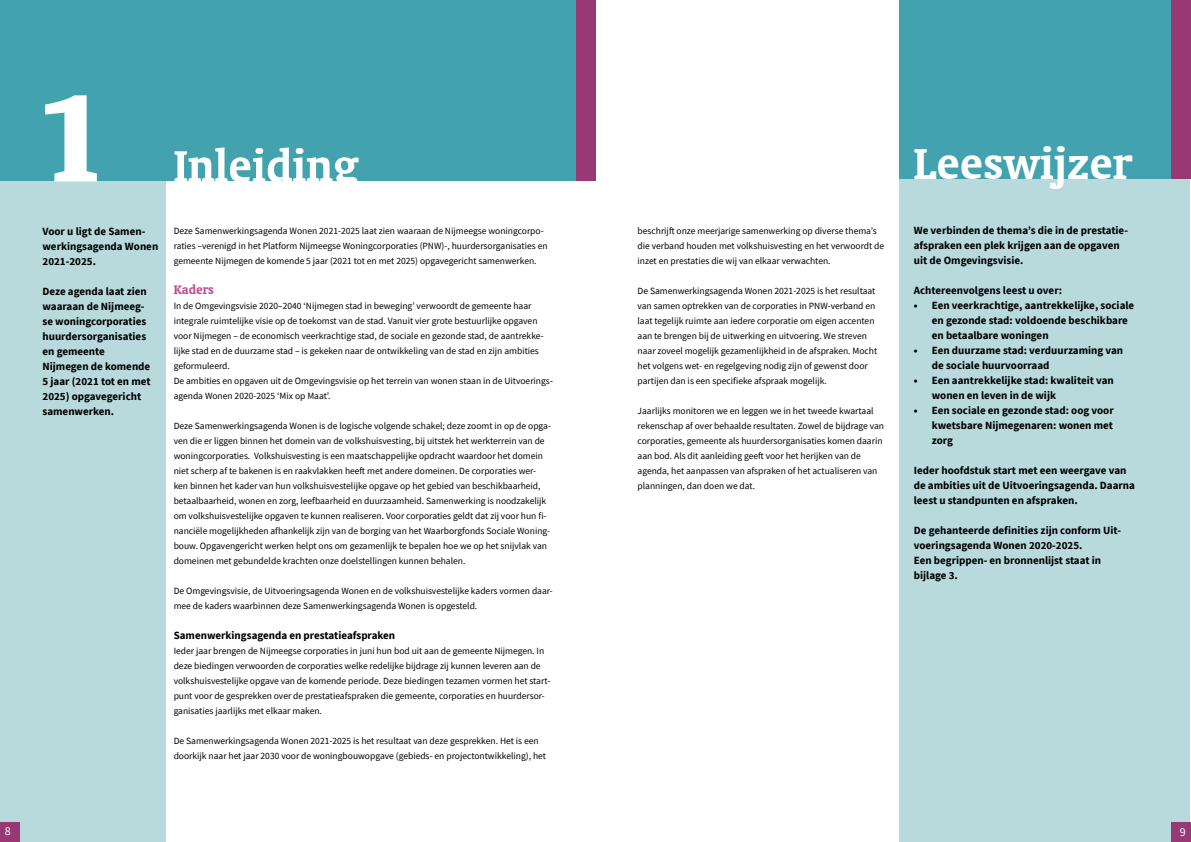
<style>
.page{position:relative;width:1191px;height:842px;background:#fff}
.page>*{position:absolute;margin:0;border:0;box-sizing:border-box;transform-origin:0 0}
.t1{font:700 condensed 140px "Oranda BT";color:#fff}
.t2{font:700 50px "Oranda BT";color:#fff}
.t3{font:700 49px "Oranda BT";color:#fff}
.t4{font:700 14px "Oranda BT";color:#bf4693}
.t5{font:12px "Source Sans Pro";color:#fff}
.t6{font:700 11px/15px "Source Sans Pro";color:#000}
.t7{font:9.5px/15px "Source Sans Pro";color:#000}
</style>
<div class="page">
<div style="left:0;top:181px;width:165px;height:661px;background:#b8dadd"></div>
<div style="left:0;top:0;width:595px;height:181px;background:#42a2ae"></div>
<div style="left:575px;top:0;width:20px;height:181px;background:#983875"></div>
<div style="left:0;top:822px;width:20px;height:20px;background:#983875"></div>
<div style="left:900px;top:0;width:290px;height:842px;background:#b8dadd"></div>
<div style="left:1171px;top:822px;width:20px;height:20px;background:#983875"></div>
<div style="left:900px;top:0;width:291px;height:179px;background:#42a2af"></div>
<div style="left:1171px;top:0;width:20px;height:179px;background:#983875"></div>
<p class="t5" style="left:5px;top:824px;width:7px">8</p>
<h1 class="t1" style="left:40px;top:55px;width:68px">1</h1>
<p class="t6" style="left:43px;top:224px;width:117px">Voor u ligt de Samen&shy;werkingsagenda Wonen<br>2021-2025.</p>
<p class="t6" style="left:43px;top:284px;width:110px">Deze agenda laat zien waaraan de Nijmeeg&shy;se woningcorporaties huurdersorganisaties en gemeente<br>Nijmegen de komende<br>5 jaar (2021 tot en met<br>2025) opgavegericht samenwerken.</p>
<h2 class="t2" style="left:174px;top:136px;width:186px">Inleiding</h2>
<p class="t7" style="left:174px;top:223px;width:375px">Deze Samenwerkingsagenda Wonen 2021-2025 laat zien waaraan de Nijmeegse woningcorpo&shy;raties –verenigd in het Platform Nijmeegse Woningcorporaties (PNW)-, huurdersorganisaties en gemeente Nijmegen de komende 5 jaar (2021 tot en met 2025) opgavegericht samenwerken.</p>
<h3 class="t4" style="left:174px;top:281px;width:42px">Kaders</h3>
<p class="t7" style="left:174px;top:298px;width:381px">In de Omgevingsvisie 2020–2040 ‘Nijmegen stad in beweging’ verwoordt de gemeente haar integrale ruimtelijke visie op de toekomst van de stad. Vanuit vier grote bestuurlijke opgaven voor Nijmegen – de economisch veerkrachtige stad, de sociale en gezonde stad, de aantrekke&shy;lijke stad en de duurzame stad – is gekeken naar de ontwikkeling van de stad en zijn ambities geformuleerd.<br>De ambities en opgaven uit de Omgevingsvisie op het terrein van wonen staan in de Uitvoerings&shy;agenda Wonen 2020-2025 ‘Mix op Maat’.</p>
<p class="t7" style="left:174px;top:418px;width:379px">Deze Samenwerkingsagenda Wonen is de logische volgende schakel; deze zoomt in op de opga&shy;ven die er liggen binnen het domein van de volkshuisvesting, bij uitstek het werkterrein van de woningcorporaties. Volkshuisvesting is een maatschappelijke opdracht waardoor het domein niet scherp af te bakenen is en raakvlakken heeft met andere domeinen. De corporaties wer&shy;ken binnen het kader van hun volkshuisvestelijke opgave op het gebied van beschikbaarheid, betaalbaarheid, wonen en zorg, leefbaarheid en duurzaamheid. Samenwerking is noodzakelijk om volkshuisvestelijke opgaven te kunnen realiseren. Voor corporaties geldt dat zij voor hun fi&shy;nanciële mogelijkheden afhankelijk zijn van de borging van het Waarborgfonds Sociale Woning&shy;bouw. Opgavengericht werken helpt ons om gezamenlijk te bepalen hoe we op het snijvlak van domeinen met gebundelde krachten onze doelstellingen kunnen behalen.</p>
<p class="t7" style="left:174px;top:583px;width:381px">De Omgevingsvisie, de Uitvoeringsagenda Wonen en de volkshuisvestelijke kaders vormen daar&shy;mee de kaders waarbinnen deze Samenwerkingsagenda Wonen is opgesteld.</p>
<p class="t6" style="left:174px;top:628px;width:223px">Samenwerkingsagenda en prestatieafspraken</p>
<p class="t7" style="left:174px;top:643px;width:378px">Ieder jaar brengen de Nijmeegse corporaties in juni hun bod uit aan de gemeente Nijmegen. In deze biedingen verwoorden de corporaties welke redelijke bijdrage zij kunnen leveren aan de volkshuisvestelijke opgave van de komende periode. Deze biedingen tezamen vormen het start&shy;punt voor de gesprekken over de prestatieafspraken die gemeente, corporaties en huurdersor&shy;ganisaties jaarlijks met elkaar maken.</p>
<p class="t7" style="left:174px;top:733px;width:374px">De Samenwerkingsagenda Wonen 2021-2025 is het resultaat van deze gesprekken. Het is een doorkijk naar het jaar 2030 voor de woningbouwopgave (gebieds- en projectontwikkeling), het</p>
<p class="t7" style="left:637px;top:223px;width:248px">beschrijft onze meerjarige samenwerking op diverse thema’s die verband houden met volkshuisvesting en het verwoordt de inzet en prestaties die wij van elkaar verwachten.</p>
<p class="t7" style="left:637px;top:283px;width:241px">De Samenwerkingsagenda Wonen 2021-2025 is het resultaat van samen optrekken van de corporaties in PNW-verband en laat tegelijk ruimte aan iedere corporatie om eigen accenten aan te brengen bij de uitwerking en uitvoering. We streven naar zoveel mogelijk gezamenlijkheid in de afspraken. Mocht het volgens wet- en regelgeving nodig zijn of gewenst door partijen dan is een specifieke afspraak mogelijk.</p>
<p class="t7" style="left:637px;top:403px;width:248px">Jaarlijks monitoren we en leggen we in het tweede kwartaal rekenschap af over behaalde resultaten. Zowel de bijdrage van corporaties, gemeente als huurdersorganisaties komen daarin aan bod. Als dit aanleiding geeft voor het herijken van de agenda, het aanpassen van afspraken of het actualiseren van planningen, dan doen we dat.</p>
<h3 class="t3" style="left:913px;top:135px;width:219px">Leeswijzer</h3>
<p class="t6" style="left:913px;top:223px;width:216px">We verbinden de thema’s die in de prestatie&shy;afspraken een plek krijgen aan de opgaven uit de Omgevingsvisie.</p>
<p class="t6" style="left:913px;top:283px;width:150px">Achtereenvolgens leest u over:</p>
<p class="t6" style="left:931px;top:298px;width:204px;text-indent:-18px">• Een veerkrachtige, aantrekkelijke, sociale en gezonde stad: voldoende beschikbare en betaalbare woningen</p>
<p class="t6" style="left:931px;top:343px;width:193px;text-indent:-18px">• Een duurzame stad: verduurzaming van de sociale huurvoorraad</p>
<p class="t6" style="left:931px;top:373px;width:183px;text-indent:-18px">• Een aantrekkelijke stad: kwaliteit van wonen en leven in de wijk</p>
<p class="t6" style="left:931px;top:403px;width:183px;text-align:justify;text-indent:-18px">• Een sociale en gezonde stad: oog voor kwetsbare Nijmegenaren: wonen met zorg</p>
<p class="t6" style="left:913px;top:463px;width:223px">Ieder hoofdstuk start met een weergave van de ambities uit de Uitvoeringsagenda. Daarna leest u standpunten en afspraken.</p>
<p class="t6" style="left:913px;top:523px;width:209px">De gehanteerde definities zijn conform Uit&shy;voeringsagenda Wonen 2020-2025.<br>Een begrippen- en bronnenlijst staat in bijlage 3.</p>
<p class="t5" style="left:1179px;top:824px;width:7px">9</p>
</div>
